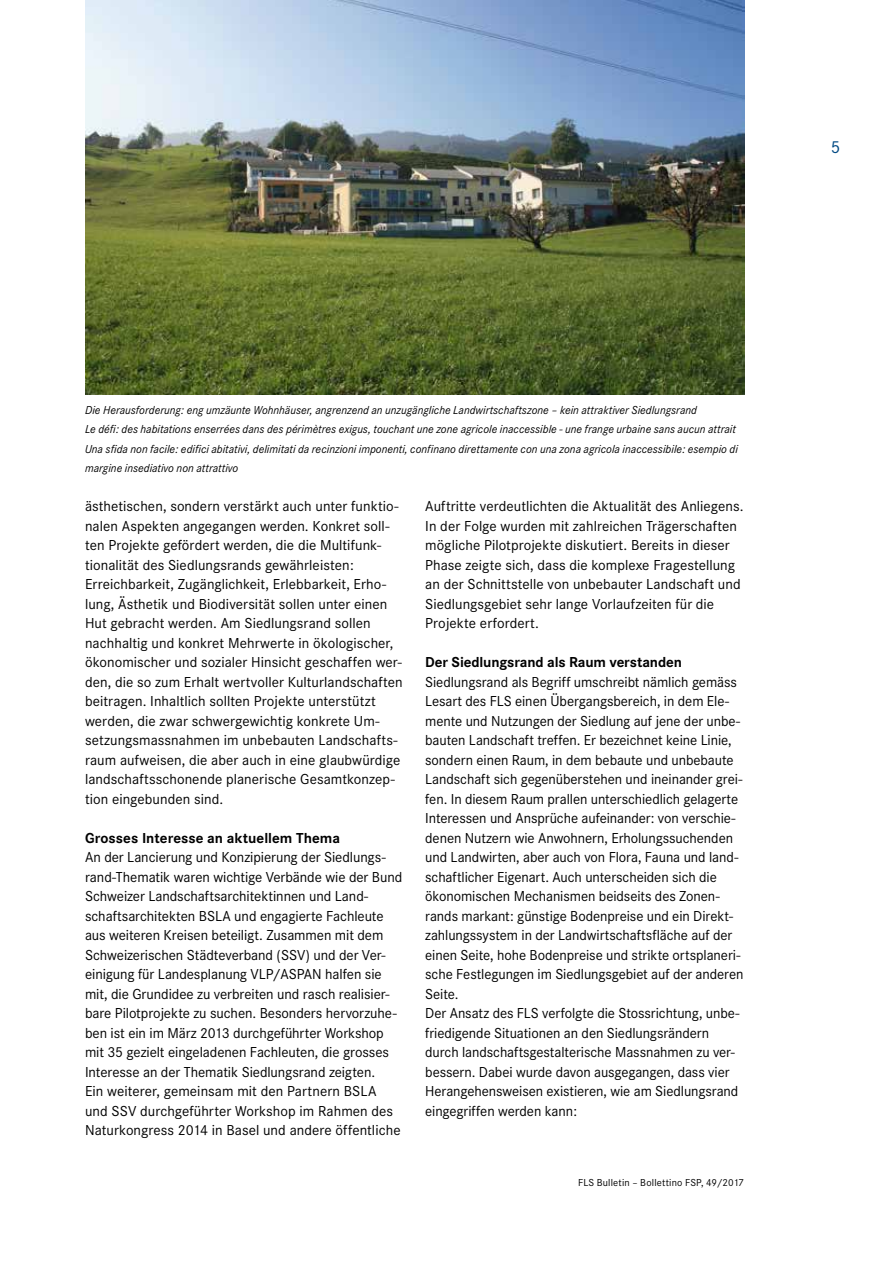
<style>
.page{position:relative;width:893px;height:1263px;background:#fff}
.page>*{position:absolute;margin:0;border:0;box-sizing:border-box;transform-origin:0 0}
.t1{font:18px "Corporate S";color:#004983}
.t2{font:15px/19.5px "Corporate S";letter-spacing:-.005em;color:#000}
.t3{font:700 15px "Corporate S";letter-spacing:-.005em;color:#000}
.t4{font:italic 12px/19.5px "Corporate S";letter-spacing:.005em;color:#000}
.t5{font:10.5px "Corporate S";letter-spacing:.015em;color:#000}
</style>
<div class="page">
<img style="left:85px;top:0;width:659px;height:394px">
<p class="t1" style="left:831px;top:137px;width:11px">5</p>
<p class="t4" style="left:85px;top:400px;width:654px">Die Herausforderung: eng umzäunte Wohnhäuser, angrenzend an unzugängliche Landwirtschaftszone – kein attraktiver Siedlungsrand<br>Le défi: des habitations enserrées dans des périmètres exigus, touchant une zone agricole inaccessible - une frange urbaine sans aucun attrait Una sfida non facile: edifici abitativi, delimitati da recinzioni imponenti, confinano direttamente con una zona agricola inaccessibile: esempio di margine insediativo non attrattivo</p>
<p class="t2" style="left:85px;top:497px;width:319px">ästhetischen, sondern verstärkt auch unter funktio&shy;nalen Aspekten angegangen werden. Konkret soll&shy;ten Projekte gefördert werden, die die Multifunk&shy;tionalität des Siedlungsrands gewährleisten:<br>Erreichbarkeit, Zugänglichkeit, Erlebbarkeit, Erho&shy;lung, Ästhetik und Biodiversität sollen unter einen Hut gebracht werden. Am Siedlungsrand sollen nachhaltig und konkret Mehrwerte in ökologischer, ökonomischer und sozialer Hinsicht geschaffen wer&shy;den, die so zum Erhalt wertvoller Kulturlandschaften beitragen. Inhaltlich sollten Projekte unterstützt werden, die zwar schwergewichtig konkrete Um&shy;setzungsmassnahmen im unbebauten Landschafts&shy;raum aufweisen, die aber auch in eine glaubwürdige landschaftsschonende planerische Gesamtkonzep&shy;tion eingebunden sind.</p>
<p class="t3" style="left:85px;top:829px;width:257px">Grosses Interesse an aktuellem Thema</p>
<p class="t2" style="left:85px;top:848px;width:319px">An der Lancierung und Konzipierung der Siedlungs&shy;rand-Thematik waren wichtige Verbände wie der Bund Schweizer Landschaftsarchitektinnen und Land&shy;schaftsarchitekten BSLA und engagierte Fachleute aus weiteren Kreisen beteiligt. Zusammen mit dem Schweizerischen Städteverband (SSV) und der Ver&shy;einigung für Landesplanung VLP/ASPAN halfen sie mit, die Grundidee zu verbreiten und rasch realisier&shy;bare Pilotprojekte zu suchen. Besonders hervorzuhe&shy;ben ist ein im März 2013 durchgeführter Workshop mit 35 gezielt eingeladenen Fachleuten, die grosses Interesse an der Thematik Siedlungsrand zeigten.<br>Ein weiterer, gemeinsam mit den Partnern BSLA und SSV durchgeführter Workshop im Rahmen des Naturkongress 2014 in Basel und andere öffentliche</p>
<p class="t2" style="left:425px;top:497px;width:320px">Auftritte verdeutlichten die Aktualität des Anliegens.<br>In der Folge wurden mit zahlreichen Trägerschaften mögliche Pilotprojekte diskutiert. Bereits in dieser Phase zeigte sich, dass die komplexe Fragestellung an der Schnittstelle von unbebauter Landschaft und Siedlungsgebiet sehr lange Vorlaufzeiten für die Projekte erfordert.</p>
<p class="t3" style="left:425px;top:654px;width:258px">Der Siedlungsrand als Raum verstanden</p>
<p class="t2" style="left:425px;top:672px;width:320px">Siedlungsrand als Begriff umschreibt nämlich gemäss Lesart des FLS einen Übergangsbereich, in dem Ele&shy;mente und Nutzungen der Siedlung auf jene der unbe&shy;bauten Landschaft treffen. Er bezeichnet keine Linie, sondern einen Raum, in dem bebaute und unbebaute Landschaft sich gegenüberstehen und ineinander grei&shy;fen. In diesem Raum prallen unterschiedlich gelagerte Interessen und Ansprüche aufeinander: von verschie&shy;denen Nutzern wie Anwohnern, Erholungssuchenden und Landwirten, aber auch von Flora, Fauna und land&shy;schaftlicher Eigenart. Auch unterscheiden sich die ökonomischen Mechanismen beidseits des Zonen&shy;rands markant: günstige Bodenpreise und ein Direkt&shy;zahlungssystem in der Landwirtschaftsfläche auf der einen Seite, hohe Bodenpreise und strikte ortsplaneri&shy;sche Festlegungen im Siedlungsgebiet auf der anderen Seite.<br>Der Ansatz des FLS verfolgte die Stossrichtung, unbe&shy;friedigende Situationen an den Siedlungsrändern durch landschaftsgestalterische Massnahmen zu ver&shy;bessern. Dabei wurde davon ausgegangen, dass vier Herangehensweisen existieren, wie am Siedlungsrand eingegriffen werden kann:</p>
<p class="t5" style="left:578px;top:1176px;width:168px">FLS Bulletin – Bollettino FSP, 49/2017</p>
</div>
